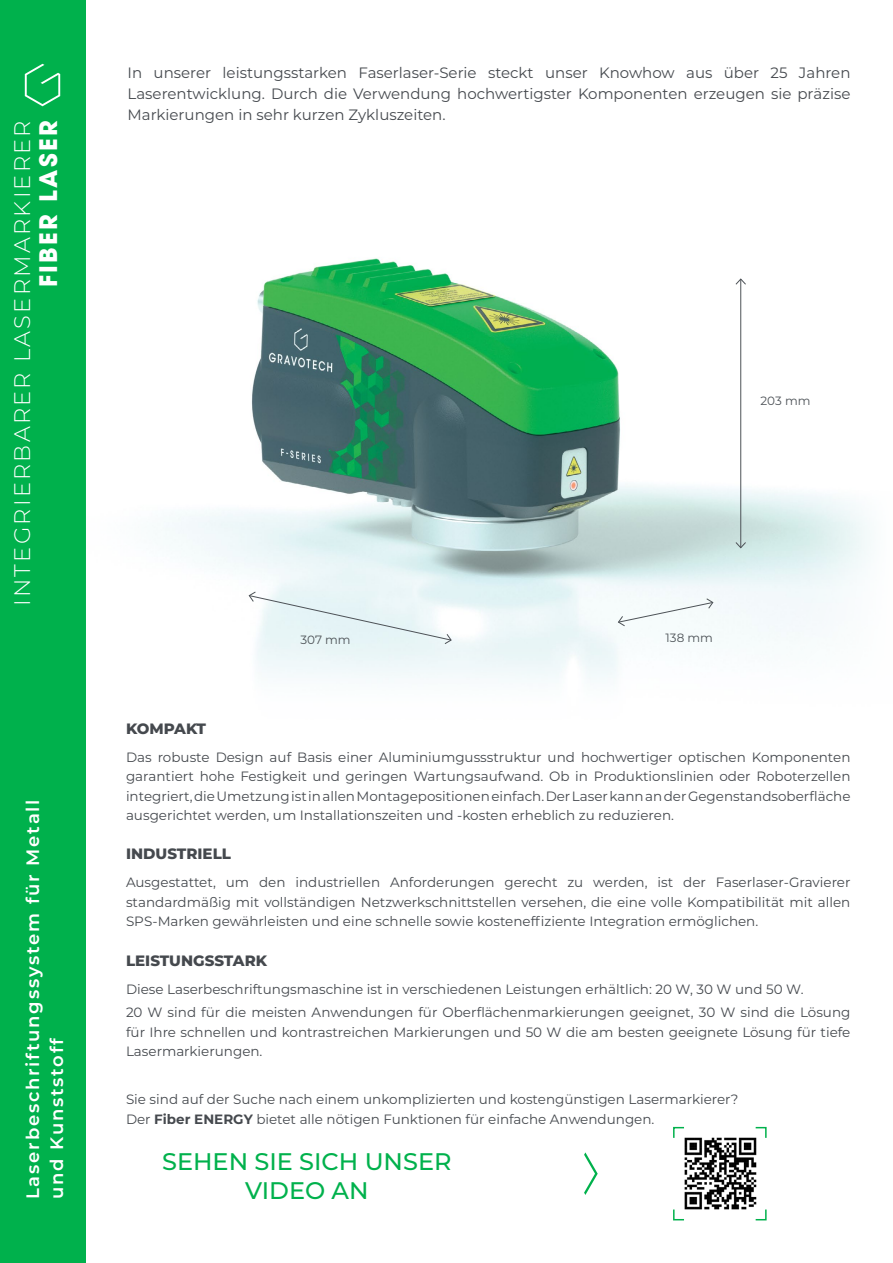
<style>
.page{position:relative;width:893px;height:1263px;background:#fff}
.page>*{position:absolute;margin:0;border:0;box-sizing:border-box;transform-origin:0 0}
.t1{font:500 24px/28.8px "Montserrat";color:#00b14c;text-align:center}
.t2{font:700 24px "Avant Garde";letter-spacing:.1em;color:#fff}
.t3{font:300 22.5px "Montserrat";letter-spacing:.1em;color:#fff}
.t4{font:600 18px/24px "Montserrat";letter-spacing:.1em;color:#fff}
.t5{font:15px/21px "Montserrat";color:#45494e;text-align:justify}
.t6{font:800 15px "Montserrat";color:#45494e}
.t7{font:13.5px/19.5px "Montserrat";color:#45494e}
.t8{font:12px "Montserrat";color:#4d5257}
.s1{font-weight:700}
</style>
<div class="page">
<div style="left:0;top:0;width:85px;height:1263px;background:#00b14c"></div>
<svg style="left:25px;top:64px;width:35px;height:42px"></svg>
<img style="left:85px;top:115px;width:785px;height:604px">
<svg style="left:584px;top:1152px;width:14px;height:43px"></svg>
<svg style="left:617px;top:598px;width:97px;height:29px"></svg>
<svg style="left:248px;top:591px;width:204px;height:54px"></svg>
<hr style="left:740px;top:279px;width:1px;height:269px;background:#4d5257">
<svg style="left:735px;top:278px;width:12px;height:7px"></svg>
<svg style="left:735px;top:541px;width:12px;height:8px"></svg>
<svg style="left:673px;top:1126px;width:11px;height:12px"></svg>
<svg style="left:673px;top:1209px;width:11px;height:12px"></svg>
<svg style="left:755px;top:1126px;width:12px;height:12px"></svg>
<svg style="left:755px;top:1209px;width:12px;height:12px"></svg>
<img style="left:682px;top:1134px;width:76px;height:77px">
<h2 class="t3" style="left:7px;top:606px;width:487px;rotate:-90deg">INTEGRIERBARER LASERMARKIERER</h2>
<h1 class="t2" style="left:33px;top:287px;width:169px;rotate:-90deg">FIBER LASER</h1>
<h3 class="t4" style="left:20px;top:1199px;width:401px;rotate:-90deg">Laserbeschriftungssystem für Metall und Kunststoff</h3>
<p class="t5" style="left:128px;top:62px;width:724px">In unserer leistungsstarken Faserlaser-Serie steckt unser Knowhow aus über 25 Jahren Laserentwicklung. Durch die Verwendung hochwertigster Komponenten erzeugen sie präzise Markierungen in sehr kurzen Zykluszeiten.</p>
<p class="t8" style="left:760px;top:392px;width:51px">203 mm</p>
<p class="t8" style="left:300px;top:631px;width:52px">307 mm</p>
<p class="t8" style="left:666px;top:629px;width:49px">138 mm</p>
<p class="t6" style="left:126px;top:717px;width:82px">KOMPAKT</p>
<p class="t7" style="left:126px;top:747px;width:726px;text-align:justify">Das robuste Design auf Basis einer Aluminiumgussstruktur und hochwertiger optischen Komponenten garantiert hohe Festigkeit und geringen Wartungsaufwand. Ob in Produktionslinien oder Roboterzellen integriert, die Umetzung ist in allen Montagepositionen einfach. Der Laser kann an der Gegenstandsoberfläche ausgerichtet werden, um Installationszeiten und -kosten erheblich zu reduzieren.</p>
<p class="t6" style="left:126px;top:843px;width:107px">INDUSTRIELL</p>
<p class="t7" style="left:126px;top:872px;width:726px;text-align:justify">Ausgestattet, um den industriellen Anforderungen gerecht zu werden, ist der Faserlaser-Gravierer standardmäßig mit vollständigen Netzwerkschnittstellen versehen, die eine volle Kompatibilität mit allen SPS-Marken gewährleisten und eine schnelle sowie kosteneffiziente Integration ermöglichen.</p>
<p class="t6" style="left:126px;top:949px;width:143px">LEISTUNGSSTARK</p>
<p class="t7" style="left:126px;top:977px;width:726px;line-height:23.7px">Diese Laserbeschriftungsmaschine ist in verschiedenen Leistungen erhältlich: 20 W, 30 W und 50 W.<br>20 W sind für die meisten Anwendungen für Oberflächenmarkierungen geeignet, 30 W sind die Lösung</p>
<p class="t7" style="left:126px;top:1022px;width:726px">für Ihre schnellen und kontrastreichen Markierungen und 50 W die am besten geeignete Lösung für tiefe<br>Lasermarkierungen.</p>
<p class="t7" style="left:126px;top:1089px;width:614px">Sie sind auf der Suche nach einem unkomplizierten und kostengünstigen Lasermarkierer?<br>Der <span class="s1">Fiber ENERGY</span> bietet alle nötigen Funktionen für einfache Anwendungen.</p>
<h1 class="t1" style="left:162px;top:1146px;width:291px">SEHEN SIE SICH UNSER<br>VIDEO AN</h1>
</div>
